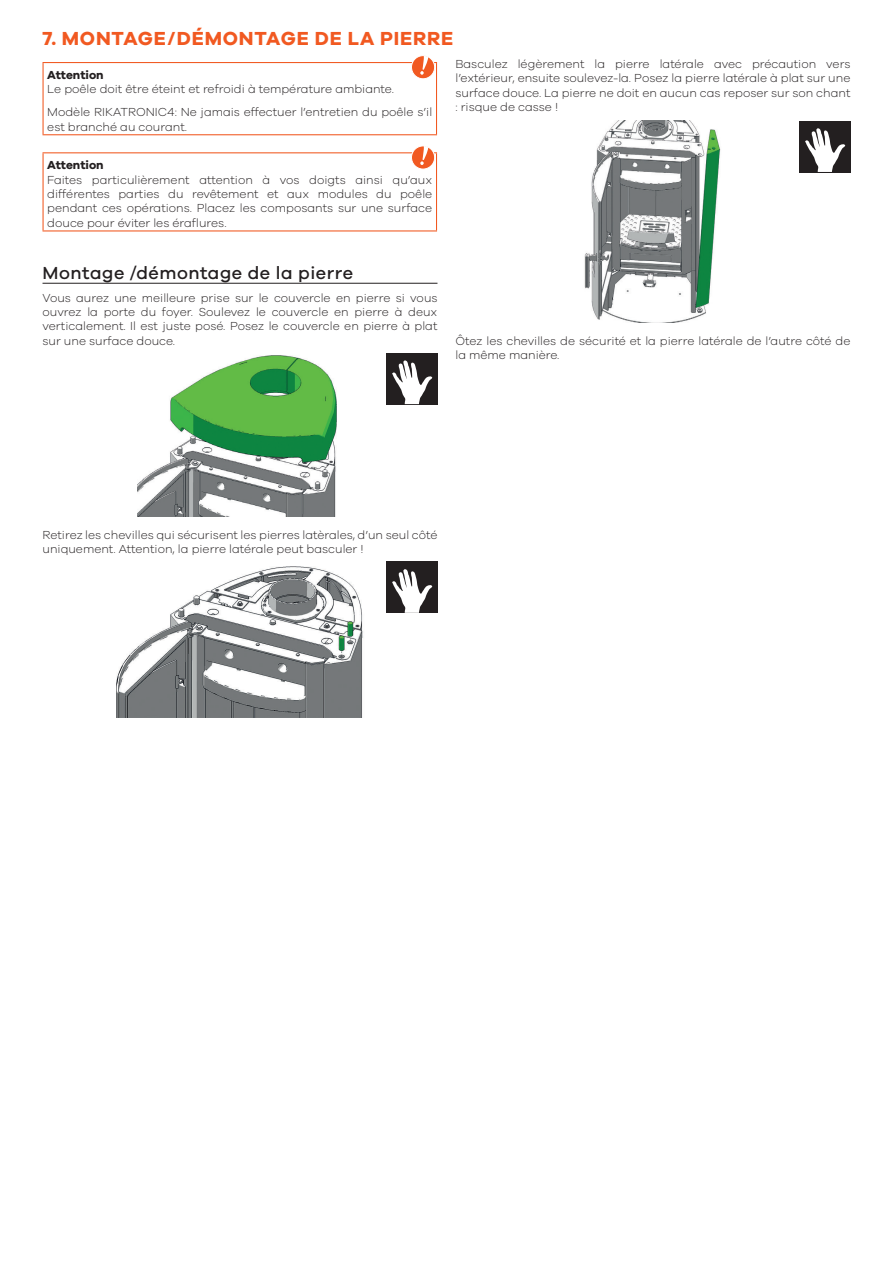
<style>
.page{position:relative;width:893px;height:1263px;background:#fff}
.page>*{position:absolute;margin:0;border:0;box-sizing:border-box;transform-origin:0 0}
.t1{font:700 19.5px "Galano Grotesque";letter-spacing:.04em;color:#f15921}
.H2_-_SubHeader{font:500 18px "Galano Grotesque";letter-spacing:.03em;color:#231f20}
.BT_-_BodyText{font:300 12px/14.4px "Galano Grotesque";color:#231f20}
.Tabellen_Hinweis_Tip{font:700 12px "Galano Grotesque";color:#231f20}
</style>
<div class="page">
<hr style="left:43px;top:283px;width:394px;height:1px;background:#231f20">
<hr style="left:43px;top:62px;width:394px;height:1px;background:#f15921">
<hr style="left:43px;top:63px;width:1px;height:71px;background:#f15921">
<hr style="left:436px;top:63px;width:1px;height:71px;background:#f15921">
<hr style="left:43px;top:134px;width:394px;height:1px;background:#f15921">
<hr style="left:43px;top:152px;width:394px;height:1px;background:#f15921">
<hr style="left:43px;top:153px;width:1px;height:77px;background:#f15921">
<hr style="left:436px;top:153px;width:1px;height:77px;background:#f15921">
<hr style="left:43px;top:230px;width:394px;height:1px;background:#f15921">
<img style="left:137px;top:355px;width:200px;height:161px">
<img style="left:116px;top:566px;width:247px;height:151px">
<img style="left:584px;top:121px;width:137px;height:201px">
<div style="left:411px;top:56px;width:24px;height:23px;background:#f15921;border-radius:50%"></div>
<div style="left:411px;top:55px;width:24px;height:24px;border:1px solid #fff;border-radius:50%"></div>
<svg style="left:420px;top:56px;width:8px;height:19px"></svg>
<svg style="left:411px;top:146px;width:24px;height:23px"></svg>
<div style="left:411px;top:145px;width:24px;height:25px;border:1px solid #fff;border-radius:50%"></div>
<svg style="left:420px;top:146px;width:8px;height:19px"></svg>
<div style="left:386px;top:353px;width:51px;height:51px;background:#231f20"></div>
<svg style="left:392px;top:360px;width:40px;height:44px"></svg>
<div style="left:386px;top:562px;width:51px;height:51px;background:#231f20"></div>
<svg style="left:392px;top:569px;width:40px;height:44px"></svg>
<div style="left:799px;top:121px;width:51px;height:51px;background:#231f20"></div>
<svg style="left:805px;top:128px;width:40px;height:44px"></svg>
<p class="t1" style="left:43px;top:26px;width:412px">7. MONTAGE/DÉMONTAGE DE LA PIERRE</p>
<p class="Tabellen_Hinweis_Tip" style="left:47px;top:67px;width:58px">Attention</p>
<p class="BT_-_BodyText" style="left:47px;top:82px;width:347px">Le poêle doit être éteint et refroidi à température ambiante.</p>
<p class="BT_-_BodyText" style="left:47px;top:104px;width:386px">Modèle RIKATRONIC4: Ne jamais effectuer l’entretien du poêle s’il est branché au courant.</p>
<p class="Tabellen_Hinweis_Tip" style="left:47px;top:158px;width:58px">Attention</p>
<p class="BT_-_BodyText" style="left:47px;top:172px;width:386px;text-align:justify">Faites particulièrement attention à vos doigts ainsi qu’aux différentes parties du revêtement et aux modules du poêle pendant ces opérations. Placez les composants sur une surface douce pour éviter les éraflures.</p>
<p class="H2_-_SubHeader" style="left:43px;top:262px;width:312px">Montage /démontage de la pierre</p>
<p class="BT_-_BodyText" style="left:43px;top:290px;width:396px;text-align:justify">Vous aurez une meilleure prise sur le couvercle en pierre si vous ouvrez la porte du foyer. Soulevez le couvercle en pierre à deux verticalement. Il est juste posé. Posez le couvercle en pierre à plat sur une surface douce.</p>
<p class="BT_-_BodyText" style="left:455px;top:56px;width:396px;text-align:justify">Basculez légèrement la pierre latérale avec précaution vers l’extérieur, ensuite soulevez-la. Posez la pierre latérale à plat sur une surface douce. La pierre ne doit en aucun cas reposer sur son chant : risque de casse !</p>
<p class="BT_-_BodyText" style="left:455px;top:333px;width:396px">Ôtez les chevilles de sécurité et la pierre latérale de l’autre côté de la même manière.</p>
<p class="BT_-_BodyText" style="left:43px;top:527px;width:396px">Retirez les chevilles qui sécurisent les pierres latèrales, d’un seul côté uniquement. Attention, la pierre latérale peut basculer !</p>
</div>
